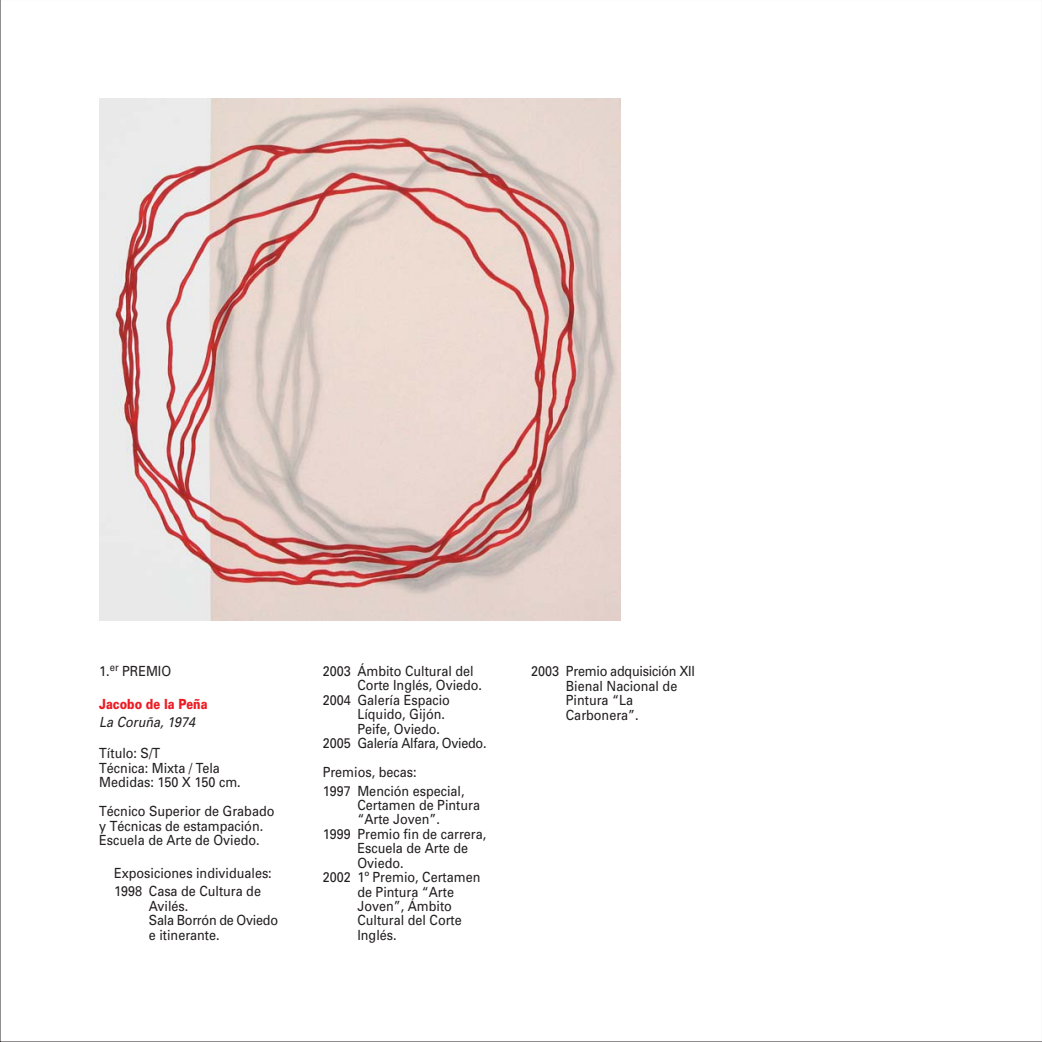
<style>
.page{position:relative;width:1042px;height:1042px;background:#fff}
.page>*{position:absolute;margin:0;border:0;box-sizing:border-box;transform-origin:0 0}
.t1{font:14px/14.5px "Univers";color:#231f20;scale:.9 1}
.t2{font:14px/14.5px "Univers";letter-spacing:-.02em;color:#231f20;scale:.9 1}
.t3{font:900 14px "Univers";color:#ed1c24;scale:.8 1}
.t4{font:italic 14px "Univers";color:#231f20;scale:.9 1}
</style>
<div class="page">
<img style="left:99px;top:99px;width:521px;height:521px">
<p class="t1" style="left:99px;top:664px;width:81px">1.<sup>er</sup> PREMIO</p>
<p class="t3" style="left:99px;top:698px;width:137px">Jacobo de la Peña</p>
<p class="t4" style="left:99px;top:717px;width:111px">La Coruña, 1974</p>
<p class="t1" style="left:99px;top:747px;width:159px">Título: S/T<br>Técnica: Mixta / Tela<br>Medidas: 150 X 150 cm.</p>
<p class="t1" style="left:99px;top:805px;width:196px">Técnico Superior de Grabado y Técnicas de estampación.<br>Escuela de Arte de Oviedo.</p>
<p class="t1" style="left:114px;top:864px;width:177px;line-height:18.7px">Exposiciones individuales:<br>1998 Casa de Cultura de</p>
<p class="t2" style="left:149px;top:899px;width:145px">Avilés.<br>Sala Borrón de Oviedo e itinerante.</p>
<p class="t1" style="left:322px;top:664px;width:169px">2003 Ámbito Cultural del</p>
<p class="t1" style="left:357px;top:679px;width:140px">Corte Inglés, Oviedo.</p>
<p class="t1" style="left:322px;top:693px;width:143px">2004 Galería Espacio</p>
<p class="t1" style="left:357px;top:708px;width:99px">Líquido, Gijón.</p>
<p class="t1" style="left:357px;top:722px;width:93px">Peife, Oviedo.</p>
<p class="t2" style="left:322px;top:737px;width:183px">2005 Galería Alfara, Oviedo.</p>
<p class="t1" style="left:322px;top:763px;width:159px;line-height:18.6px">Premios, becas:<br>1997 Mención especial,</p>
<p class="t1" style="left:357px;top:798px;width:138px">Certamen de Pintura</p>
<p class="t1" style="left:357px;top:813px;width:93px">“Arte Joven”.</p>
<p class="t1" style="left:322px;top:827px;width:183px">1999 Premio fin de carrera,</p>
<p class="t1" style="left:357px;top:842px;width:124px">Escuela de Arte de</p>
<p class="t1" style="left:357px;top:856px;width:53px">Oviedo.</p>
<p class="t1" style="left:322px;top:871px;width:177px">2002 1º Premio, Certamen</p>
<p class="t1" style="left:357px;top:885px;width:109px">de Pintura “Arte</p>
<p class="t1" style="left:357px;top:899px;width:107px">Joven”, Ámbito</p>
<p class="t1" style="left:357px;top:914px;width:117px">Cultural del Corte</p>
<p class="t1" style="left:357px;top:928px;width:45px">Inglés.</p>
<p class="t1" style="left:566px;top:664px;width:145px;text-indent:-35px">2003 Premio adquisición XII<br>Bienal Nacional de<br>Pintura “La<br>Carbonera”.</p>
</div>
